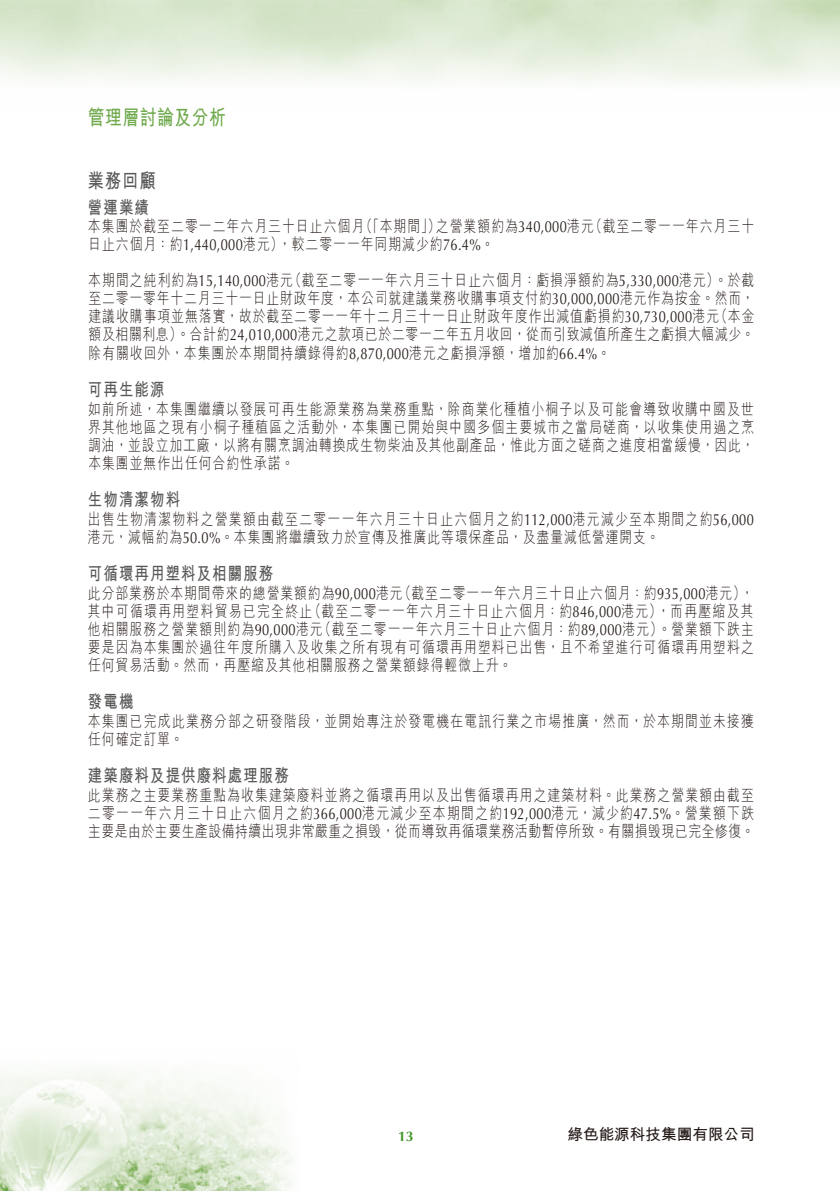
<style>
.page{position:relative;width:840px;height:1191px;background:#fff}
.page>*{position:absolute;margin:0;border:0;box-sizing:border-box;transform-origin:0 0}
.t1{font:700 21px "M Hei HK";letter-spacing:.03em;color:#70aa4d;scale:.8 1}
.t2{font:700 20px "M Hei HK";color:#595857;scale:.8 1}
.t3{font:700 18px "M Hei HK";letter-spacing:.08em;color:#595857;scale:.8 1}
.t4{font:300 16px/18px "M Hei HK";letter-spacing:.08em;color:#231916;scale:.8 1}
.t5{font:300 16px/18px "M Hei HK";letter-spacing:.1em;color:#231916;scale:.8 1}
.t6{font:700 15.6px "M Hei HK";color:#231916}
.t7{font:700 14px "Optima LT Std";color:#419729}
.s1{font-family:"Optima LT Std";font-weight:400}
</style>
<div class="page">
<img style="left:0;top:1070px;width:293px;height:121px">
<h1 class="t1" style="left:88px;top:102px;width:174px">管理層討論及分析</h1>
<p class="t2" style="left:88px;top:166px;width:86px">業務回顧</p>
<p class="t3" style="left:88px;top:194px;width:78px">營運業績</p>
<p class="t4" style="left:359px;top:217px;width:102px">（「本期間」）</p>
<p class="t4" style="left:589px;top:217px;width:207px">（截至二零一一年六月三十</p>
<p class="t4" style="left:88px;top:217px;width:508px">本集團於截至二零一二年六月三十日止六個月<br>日止六個月：約<span class="s1">1,440,000</span>港元 ，） 較二零一一年同期減少約<span class="s1">76.4%</span>。</p>
<p class="t4" style="left:288px;top:271px;width:583px">（截至二零一一年六月三十日止六個月：虧損淨額約為<span class="s1">5,330,000</span>港元）。於截</p>
<p class="t4" style="left:435px;top:217px;width:199px">之營業額約為<span class="s1">340,000</span>港元</p>
<p class="t4" style="left:88px;top:271px;width:257px">本期間之純利約為<span class="s1">15,140,000</span>港元</p>
<p class="t4" style="left:88px;top:289px;width:833px">至二零一零年十二月三十一日止財政年度，本公司就建議業務收購事項支付約<span class="s1">30,000,000</span>港元作為按金。然而，</p>
<p class="t4" style="left:714px;top:307px;width:51px">（本金</p>
<p class="t4" style="left:88px;top:307px;width:833px">建議收購事項並無落實，故於截至二零一一年十二月三十一日止財政年度作出減值虧損約<span class="s1">30,730,000</span>港元<br>額及相關利息）。合計約<span class="s1">24,010,000</span>港元之款項已於二零一二年五月收回，從而引致減值所產生之虧損大幅減少。除有關收回外，本集團於本期間持續錄得約<span class="s1">8,870,000</span>港元之虧損淨額，增加約<span class="s1">66.4%</span>。</p>
<p class="t3" style="left:88px;top:376px;width:97px">可再生能源</p>
<p class="t4" style="left:88px;top:399px;width:833px;text-align:justify">如前所述，本集團繼續以發展可再生能源業務為業務重點，除商業化種植小桐子以及可能會導致收購中國及世界其他地區之現有小桐子種稙區之活動外，本集團已開始與中國多個主要城市之當局磋商，以收集使用過之烹調油，並設立加工廠，以將有關烹調油轉換成生物柴油及其他副產品，惟此方面之磋商之進度相當緩慢，因此，本集團並無作出任何合約性承諾。</p>
<p class="t3" style="left:88px;top:486px;width:117px">生物清潔物料</p>
<p class="t5" style="left:88px;top:509px;width:833px">出售生物清潔物料之營業額由截至二零一一年六月三十日止六個月之約<span class="s1">112,000</span>港元減少至本期間之約<span class="s1">56,000</span>港元，減幅約為<span class="s1">50.0%</span>。本集團將繼續致力於宣傳及推廣此等環保產品，及盡量減低營運開支。</p>
<p class="t3" style="left:88px;top:560px;width:233px">可循環再用塑料及相關服務</p>
<p class="t4" style="left:398px;top:583px;width:445px">（截至二零一一年六月三十日止六個月：約<span class="s1">935,000</span>港元 ，(</p>
<p class="t5" style="left:308px;top:583px;width:558px;text-indent:-220px">此分部業務於本期間帶來的總營業額約為<span class="s1">90,000</span>港元<br>（截至二零一一年六月三十日止六個月：約<span class="s1">846,000</span>港元 ，） 而再壓縮及其</p>
<p class="t5" style="left:88px;top:601px;width:282px">其中可循環再用塑料貿易已完全終止</p>
<p class="t4" style="left:318px;top:619px;width:545px">（截至二零一一年六月三十日止六個月：約<span class="s1">89,000</span>港元）。營業額下跌主</p>
<p class="t4" style="left:88px;top:619px;width:833px">他相關服務之營業額則約為<span class="s1">90,000</span>港元<br>要是因為本集團於過往年度所購入及收集之所有現有可循環再用塑料已出售，且不希望進行可循環再用塑料之任何貿易活動。然而，再壓縮及其他相關服務之營業額錄得輕微上升。</p>
<p class="t3" style="left:88px;top:688px;width:58px">發電機</p>
<p class="t4" style="left:88px;top:711px;width:833px">本集團已完成此業務分部之研發階段，並開始專注於發電機在電訊行業之市場推廣，然而，於本期間並未接獲任何確定訂單。</p>
<p class="t3" style="left:88px;top:762px;width:252px">建築廢料及提供廢料處理服務</p>
<p class="t4" style="left:88px;top:785px;width:834px;text-align:justify">此業務之主要業務重點為收集建築廢料並將之循環再用以及出售循環再用之建築材料。此業務之營業額由截至二零一一年六月三十日止六個月之約<span class="s1">366,000</span>港元減少至本期間之約<span class="s1">192,000</span>港元，減少約<span class="s1">47.5%</span>。營業額下跌主要是由於主要生產設備持續出現非常嚴重之損毁，從而導致再循環業務活動暫停所致。有關損毁現已完全修復。</p>
<p class="t7" style="left:398px;top:1127px;width:17px">13</p>
<p class="t6" style="left:567px;top:1122px;width:189px">綠色能源科技集團有限公司</p>
</div>
